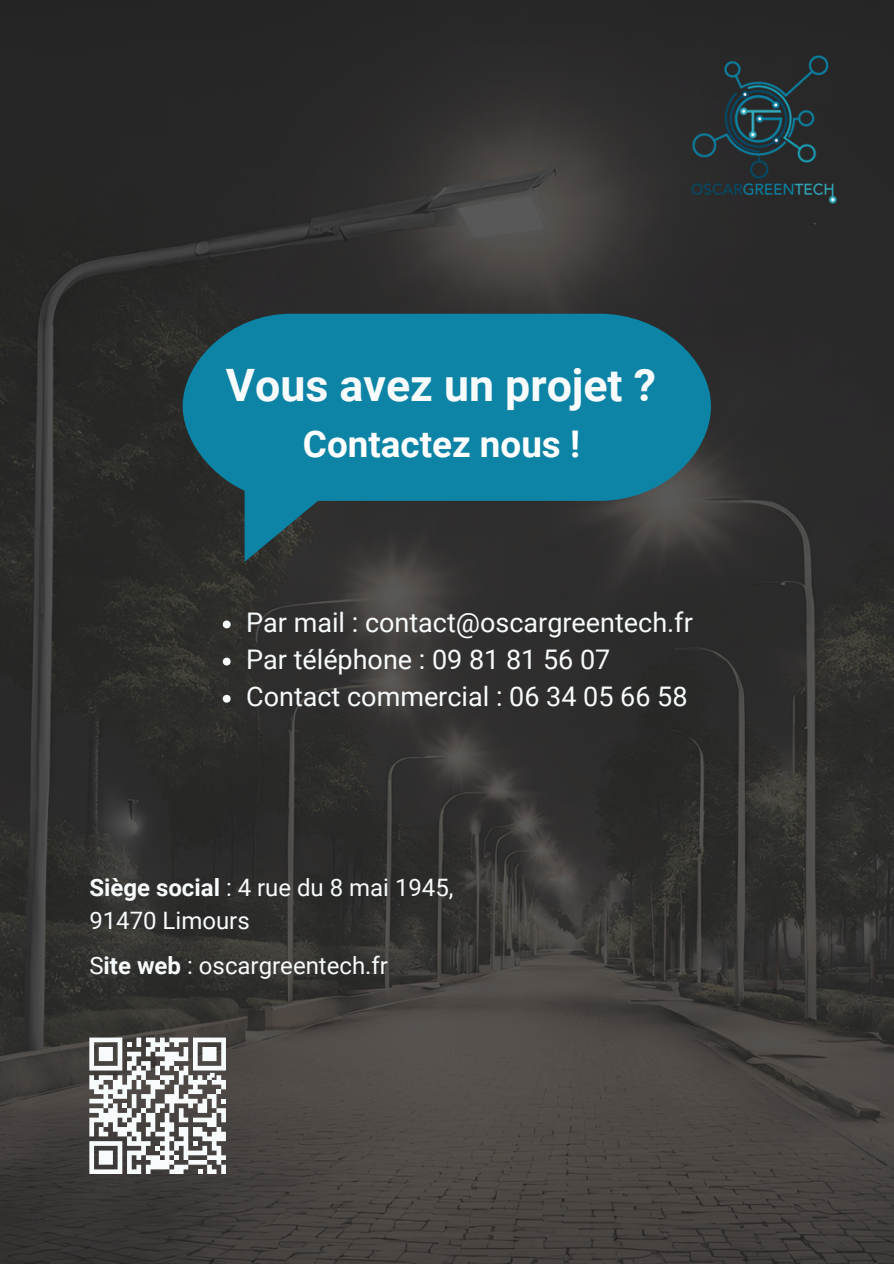
<style>
.page{position:relative;width:894px;height:1264px;background:#fff}
.page>*{position:absolute;margin:0;border:0;box-sizing:border-box;transform-origin:0 0}
.t1{font:700 44.7px "Roboto";color:#f7fbfc}
.t2{font:700 36.75px "Roboto";color:#fff}
.t3{font:27px "Roboto";color:#f7fbfc}
.t4{font:24px/32.7px "Roboto";color:#f7fbfc}
.s1{font-weight:700}
</style>
<div class="page">
<img style="left:0;top:0;width:893px;height:1263px">
<img style="left:681px;top:44px;width:166px;height:170px">
<svg style="left:183px;top:314px;width:527px;height:187px;background:#107c9a"></svg>
<svg style="left:89px;top:1037px;width:136px;height:136px"></svg>
<svg style="left:223px;top:620px;width:7px;height:8px"></svg>
<svg style="left:223px;top:657px;width:7px;height:8px"></svg>
<svg style="left:223px;top:694px;width:7px;height:8px"></svg>
<p class="t1" style="left:226px;top:360px;width:431px">Vous avez un projet ?</p>
<h1 class="t2" style="left:303px;top:423px;width:278px">Contactez nous !</h1>
<h2 class="t3" style="left:246px;top:606px;width:448px">Par mail : contact@oscargreentech.fr</h2>
<p class="t3" style="left:246px;top:644px;width:365px">Par téléphone : 09 81 81 56 07</p>
<p class="t3" style="left:246px;top:681px;width:442px">Contact commercial : 06 34 05 66 58</p>
<p class="t4" style="left:89px;top:871px;width:365px"><span class="s1">Siège social</span> : 4 rue du 8 mai 1945,<br>91470 Limours</p>
<p class="t4" style="left:89px;top:949px;width:300px">S<span class="s1">ite web</span> : oscargreentech.fr</p>
</div>
